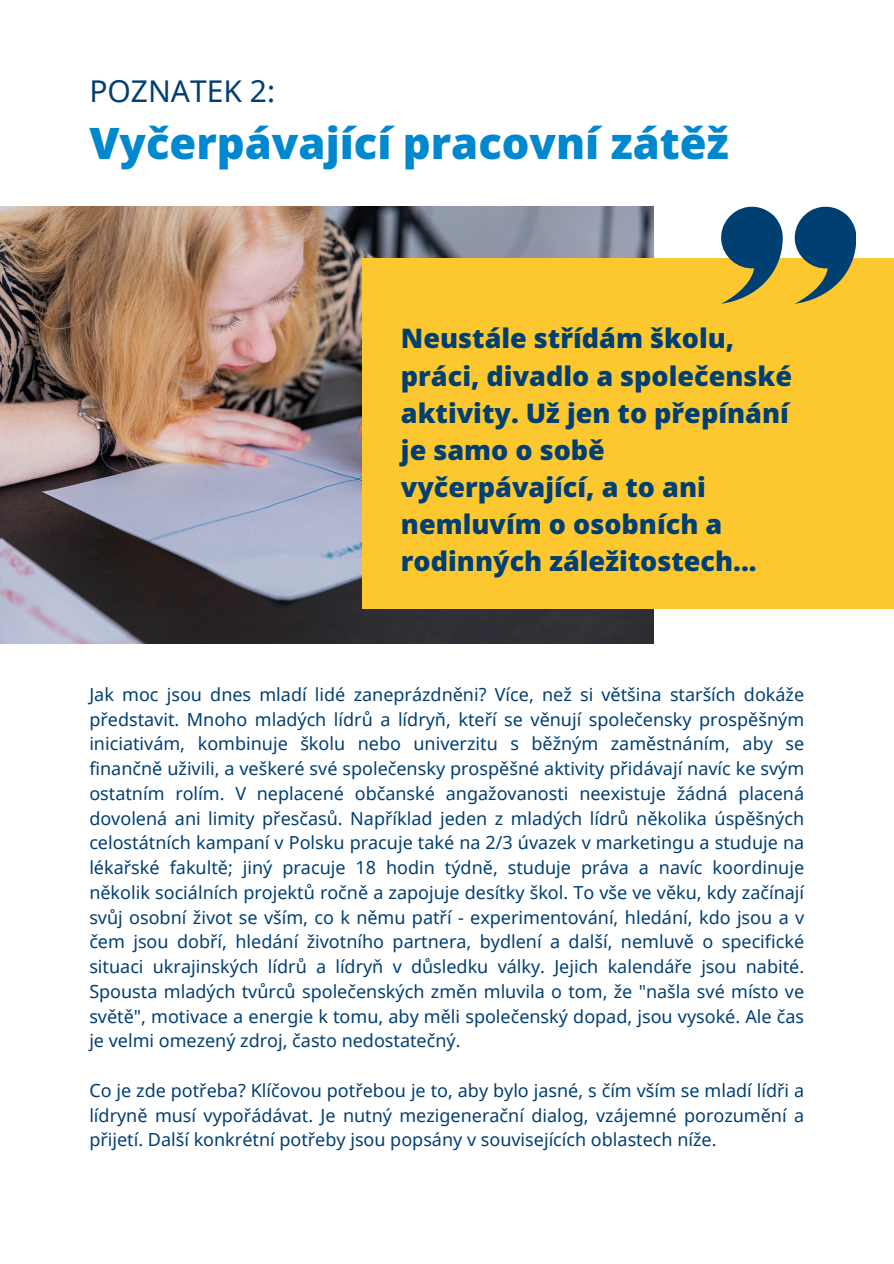
<style>
.page{position:relative;width:894px;height:1264px;background:#fff}
.page>*{position:absolute;margin:0;border:0;box-sizing:border-box;transform-origin:0 0}
.t1{font:900 43.5px "Noto Sans";color:#0088ce}
.t2{font:30px "Noto Sans";color:#003f72}
.t3{font:900 27px/37.2px "Noto Sans";color:#003f72}
.t4{font:18px/24.8px "Noto Sans";color:#003f72;text-align:justify}
</style>
<div class="page">
<img style="left:0;top:206px;width:653px;height:437px">
<div style="left:362px;top:258px;width:531px;height:350px;background:#fdc82f"></div>
<svg style="left:721px;top:206px;width:61px;height:98px"></svg>
<svg style="left:794px;top:206px;width:61px;height:98px"></svg>
<h2 class="t2" style="left:89px;top:70px;width:187px">POZNATEK 2:</h2>
<h1 class="t1" style="left:89px;top:112px;width:641px">Vyčerpávající pracovní zátěž</h1>
<p class="t3" style="left:401px;top:319px;width:392px">Neustále střídám školu, práci, divadlo a společenské aktivity. Už jen to přepínání je samo o sobě vyčerpávající, a to ani nemluvím o osobních a rodinných záležitostech...</p>
<p class="t4" style="left:89px;top:681px;width:716px">Jak moc jsou dnes mladí lidé zaneprázdněni? Více, než si většina starších dokáže představit. Mnoho mladých lídrů a lídryň, kteří se věnují společensky prospěšným iniciativám, kombinuje školu nebo univerzitu s běžným zaměstnáním, aby se finančně uživili, a veškeré své společensky prospěšné aktivity přidávají navíc ke svým ostatním rolím. V neplacené občanské angažovanosti neexistuje žádná placená dovolená ani limity přesčasů. Například jeden z mladých lídrů několika úspěšných celostátních kampaní v Polsku pracuje také na 2/3 úvazek v marketingu a studuje na lékařské fakultě; jiný pracuje 18 hodin týdně, studuje práva a navíc koordinuje několik sociálních projektů ročně a zapojuje desítky škol. To vše ve věku, kdy začínají svůj osobní život se vším, co k němu patří - experimentování, hledání, kdo jsou a v čem jsou dobří, hledání životního partnera, bydlení a další, nemluvě o specifické situaci ukrajinských lídrů a lídryň v důsledku války. Jejich kalendáře jsou nabité.<br>Spousta mladých tvůrců společenských změn mluvila o tom, že "našla své místo ve světě", motivace a energie k tomu, aby měli společenský dopad, jsou vysoké. Ale čas je velmi omezený zdroj, často nedostatečný.</p>
<h2 class="t4" style="left:89px;top:1077px;width:716px">Co je zde potřeba? Klíčovou potřebou je to, aby bylo jasné, s čím vším se mladí lídři a lídryně musí vypořádávat. Je nutný mezigenerační dialog, vzájemné porozumění a přijetí. Další konkrétní potřeby jsou popsány v souvisejících oblastech níže.</h2>
</div>
